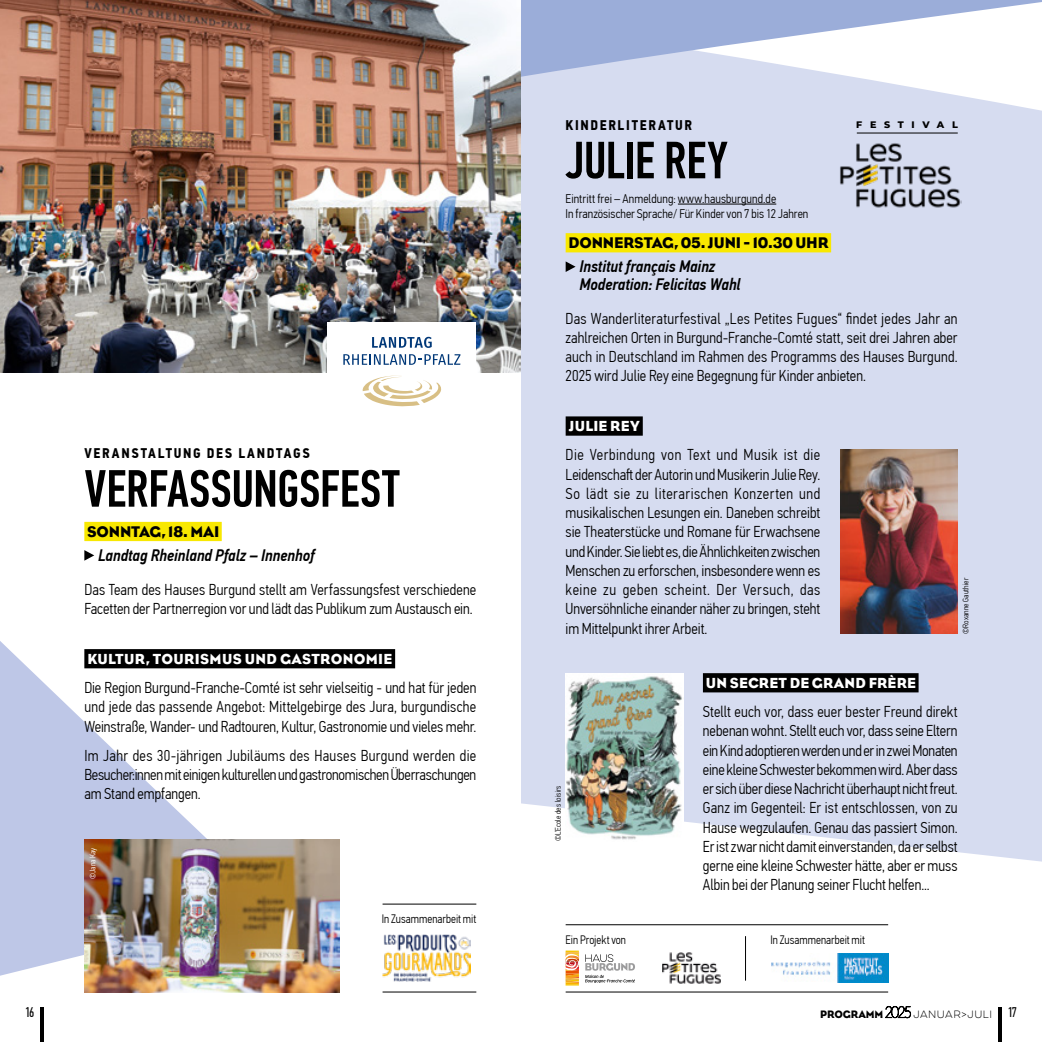
<style>
.page{position:relative;width:1042px;height:1042px;background:#fff}
.page>*{position:absolute;margin:0;border:0;box-sizing:border-box;transform-origin:0 0}
.t1{font:500 52.5px "PF Din Text Comp Pro";letter-spacing:-.005em;color:#000}
.t2{font:italic 500 16.62px/17.5px "PF Din Text Cond Pro";color:#000}
.t3{font:300 15.75px/19.2px "PF Din Text Cond Pro";color:#000;text-align:justify}
.t4{font:15.75px "Eagle";letter-spacing:-.005em;color:#000}
.t5{font:14.88px "Eagle";letter-spacing:.02em;color:#fff}
.t6{font:700 14px "PF Din Text Cond Pro";letter-spacing:.12em;color:#000}
.t7{font:14px "PF Din Text Comp Pro";color:#000}
.t8{font:300 12.6px/14.9px "PF Din Text Cond Pro";letter-spacing:.005em;color:#000}
.t9{font:300 12.25px "PF Din Text Cond Pro";color:#000;scale:.96 1}
.t10{font:100 9.45px "Eveleth Clean";letter-spacing:.055em;color:#000}
.t11{font:800 9.45px "Montserrat";letter-spacing:.81em;color:#000}
.t12{font:300 8.05px "PF Din Text Cond Pro";color:#000}
.t13{font:300 8.05px "PF Din Text Cond Pro";color:#fff}
.s1{font-family:"Eagle";font-weight:400;font-size:11.03px}
.s2{font-family:"Lato";font-size:15.75px}
.s3{font-family:"PF Din Text Comp Pro";font-weight:400;font-size:14px}
</style>
<div class="page">
<div style="left:521px;top:77px;width:521px;height:784px;background:#d6dcf0"></div>
<svg style="left:566px;top:77px;width:476px;height:36px;fill:#d6dcf0"></svg>
<svg style="left:0;top:641px;width:279px;height:335px"></svg>
<img style="left:0;top:0;width:521px;height:372px">
<img style="left:84px;top:839px;width:255px;height:153px">
<hr style="left:998px;top:1008px;width:4px;height:34px;background:#000">
<hr style="left:40px;top:1008px;width:4px;height:34px;background:#000">
<div style="left:84px;top:522px;width:138px;height:19px;background:#f8e800"></div>
<div style="left:84px;top:649px;width:311px;height:19px;background:#000"></div>
<svg style="left:84px;top:550px;width:10px;height:11px"></svg>
<hr style="left:678px;top:204px;width:98px;height:1px;background:#000">
<div style="left:566px;top:233px;width:265px;height:19px;background:#f8e800"></div>
<div style="left:566px;top:416px;width:77px;height:20px;background:#000"></div>
<div style="left:703px;top:673px;width:215px;height:19px;background:#000"></div>
<svg style="left:566px;top:261px;width:9px;height:11px"></svg>
<div style="left:327px;top:322px;width:149px;height:99px;background:#fff"></div>
<svg style="left:372px;top:337px;width:60px;height:11px"></svg>
<svg style="left:343px;top:354px;width:117px;height:11px"></svg>
<svg style="left:363px;top:375px;width:79px;height:31px"></svg>
<img style="left:382px;top:934px;width:88px;height:47px">
<hr style="left:382px;top:904px;width:94px;height:1px;background:#000">
<hr style="left:382px;top:991px;width:94px;height:1px;background:#000">
<img style="left:662px;top:952px;width:59px;height:32px">
<img style="left:771px;top:953px;width:117px;height:30px">
<hr style="left:566px;top:924px;width:322px;height:1px;background:#000">
<hr style="left:566px;top:991px;width:322px;height:1px;background:#000">
<svg style="left:566px;top:950px;width:69px;height:35px"></svg>
<hr style="left:745px;top:936px;width:1px;height:44px;background:#000">
<img style="left:566px;top:673px;width:117px;height:168px">
<img style="left:840px;top:449px;width:117px;height:184px">
<img style="left:838px;top:140px;width:123px;height:69px">
<hr style="left:857px;top:133px;width:101px;height:1px;background:#000">
<svg style="left:521px;top:0;width:521px;height:77px"></svg>
<p class="t6" style="left:84px;top:445px;width:227px">VERANSTALTUNG DES LANDTAGS</p>
<h1 class="t1" style="left:84px;top:458px;width:317px">VERFASSUNGSFEST</h1>
<p class="t4" style="left:87px;top:521px;width:134px">SONNTAG, 18. MAI</p>
<p class="t2" style="left:98px;top:546px;width:218px">Landtag Rheinland Pfalz – Innenhof</p>
<p class="t3" style="left:84px;top:580px;width:393px">Das Team des Hauses Burgund stellt am Verfassungsfest verschiedene<br>Facetten der Partnerregion vor und lädt das Publikum zum Austausch ein.</p>
<p class="t5" style="left:87px;top:650px;width:306px">KULTUR, TOURISMUS UND GASTRONOMIE</p>
<p class="t3" style="left:84px;top:678px;width:393px">Die Region Burgund-Franche-Comté ist sehr vielseitig - und hat für jeden und jede das passende Angebot: Mittelgebirge des Jura, burgundische Weinstraße, Wander- und Radtouren, Kultur, Gastronomie und vieles mehr.</p>
<p class="t3" style="left:84px;top:746px;width:393px">Im Jahr des 30-jährigen Jubiläums des Hauses Burgund werden die Besucher:innen mit einigen kulturellen und gastronomischen Überraschungen am Stand empfangen.</p>
<p class="t13" style="left:88px;top:879px;width:33px;rotate:-90deg">©Jana Kay</p>
<p class="t9" style="left:382px;top:912px;width:100px">In Zusammenarbeit mit</p>
<p class="t6" style="left:566px;top:116px;width:128px">KINDERLITERATUR</p>
<h1 class="t1" style="left:566px;top:130px;width:164px">JULIE REY</h1>
<p class="t8" style="left:566px;top:191px;width:244px">Eintritt frei – Anmeldung: www.hausburgund.de<br>In französischer Sprache/ Für Kinder von 7 bis 12 Jahren</p>
<p class="t4" style="left:568px;top:233px;width:262px">DONNERSTAG, 05. JUNI - 10.30 UHR</p>
<p class="t2" style="left:579px;top:258px;width:163px">Institut français Mainz<br>Moderation: Felicitas Wahl</p>
<p class="t3" style="left:566px;top:309px;width:393px">Das Wanderliteraturfestival „Les Petites Fugues“ findet jedes Jahr an zahlreichen Orten in Burgund-Franche-Comté statt, seit drei Jahren aber auch in Deutschland im Rahmen des Programms des Hauses Burgund.<br>2025 wird Julie Rey eine Begegnung für Kinder anbieten.</p>
<p class="t5" style="left:569px;top:417px;width:73px">JULIE REY</p>
<p class="t3" style="left:566px;top:445px;width:256px">Die Verbindung von Text und Musik ist die Leidenschaft der Autorin und Musikerin Julie Rey.<br>So lädt sie zu literarischen Konzerten und musikalischen Lesungen ein. Daneben schreibt sie Theaterstücke und Romane für Erwachsene und Kinder. Sie liebt es, die Ähnlichkeiten zwischen Menschen zu erforschen, insbesondere wenn es keine zu geben scheint. Der Versuch, das Unversöhnliche einander näher zu bringen, steht im Mittelpunkt ihrer Arbeit.</p>
<p class="t5" style="left:706px;top:674px;width:211px">UN SECRET DE GRAND FRÈRE</p>
<p class="t3" style="left:703px;top:702px;width:256px">Stellt euch vor, dass euer bester Freund direkt nebenan wohnt. Stellt euch vor, dass seine Eltern ein Kind adoptieren werden und er in zwei Monaten eine kleine Schwester bekommen wird. Aber dass er sich über diese Nachricht überhaupt nicht freut.<br>Ganz im Gegenteil: Er ist entschlossen, von zu Hause wegzulaufen. Genau das passiert Simon.<br>Er ist zwar nicht damit einverstanden, da er selbst gerne eine kleine Schwester hätte, aber er muss Albin bei der Planung seiner Flucht helfen...</p>
<p class="t11" style="left:856px;top:118px;width:103px">FESTIVAL</p>
<p class="t12" style="left:961px;top:633px;width:57px;rotate:-90deg">©Roxanne Gauthier</p>
<p class="t12" style="left:553px;top:841px;width:57px;rotate:-90deg">©L’Ecole des loisirs</p>
<p class="t9" style="left:566px;top:933px;width:64px">Ein Projekt von</p>
<p class="t9" style="left:770px;top:933px;width:100px">In Zusammenarbeit mit</p>
<p class="t7" style="left:25px;top:1004px;width:11px">16</p>
<p class="t10" style="left:820px;top:1007px;width:198px"><span class="s1">PROGRAMM</span><span class="s2">2025</span> JANUAR&gt;JULI <span class="s3">17</span></p>
</div>
